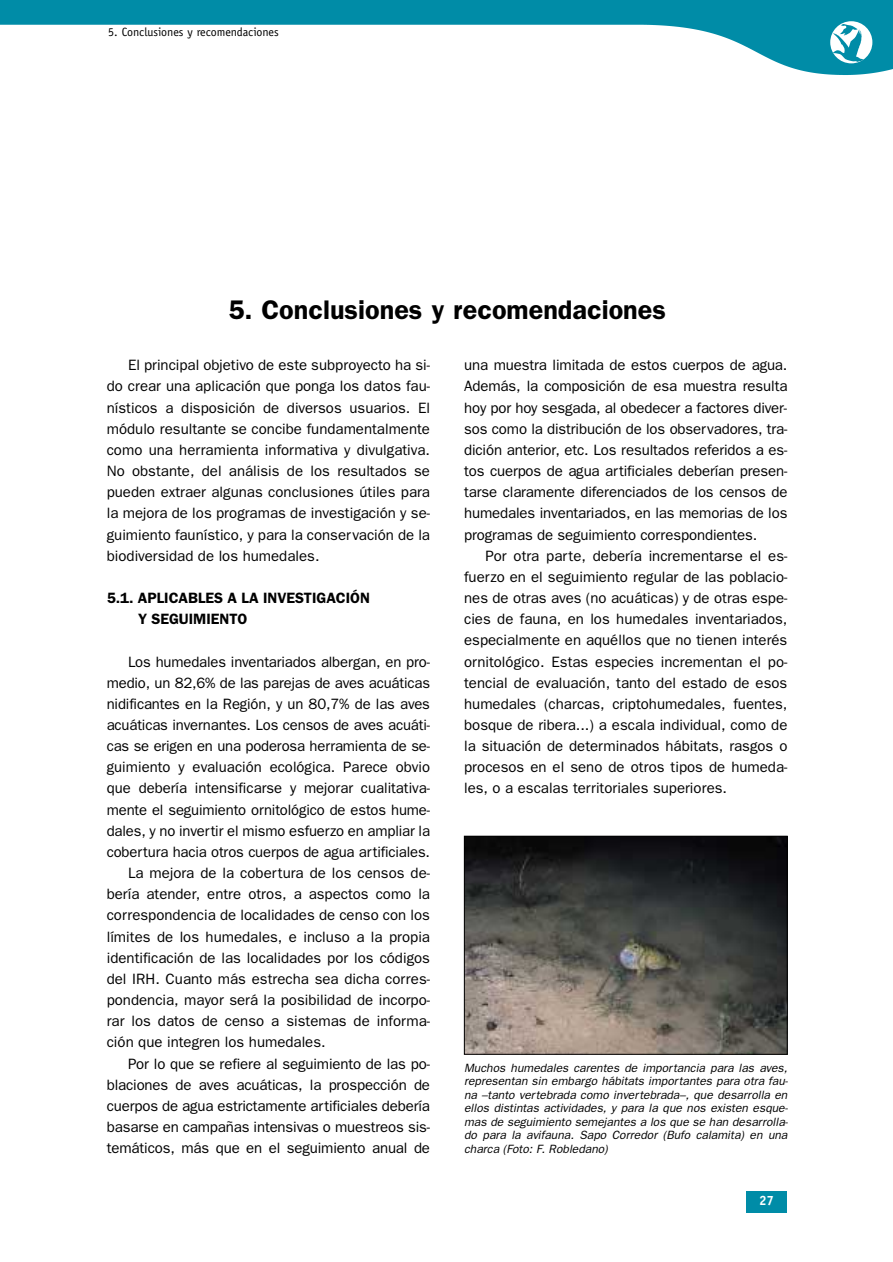
<style>
.page{position:relative;width:893px;height:1262px;background:#fff}
.page>*{position:absolute;margin:0;border:0;box-sizing:border-box;transform-origin:0 0}
.t1{font:600 27px "Franklin Gothic";color:#000}
.t2{font:15px/21.1px "Franklin Gothic";color:#000;text-align:justify}
.t3{font:600 15px/21.1px "Franklin Gothic";letter-spacing:-.005em;color:#000}
.t4{font:700 13.5px "Officina Sans";color:#fff}
.t5{font:italic 12px/13.5px "Franklin Gothic";color:#000;text-align:justify}
.t6{font:12px "Officina Sans";color:#000}
</style>
<div class="page">
<img style="left:1px;top:0;width:891px;height:75px">
<div style="left:746px;top:1191px;width:41px;height:21px;background:#008ca7"></div>
<div style="left:826px;top:17px;width:49px;height:51px;background:#008ca7"></div>
<div style="left:830px;top:21px;width:42px;height:42px;background:#fff;border-radius:50%"></div>
<svg style="left:831px;top:24px;width:32px;height:38px"></svg>
<img style="left:466px;top:838px;width:319px;height:214px">
<div style="left:464px;top:836px;width:323px;height:218px;border:1px solid #000"></div>
<p class="t6" style="left:108px;top:27px;width:172px">5. Conclusiones y recomendaciones</p>
<h1 class="t1" style="left:228px;top:300px;width:439px">5. Conclusiones y recomendaciones</h1>
<p class="t2" style="left:107px;top:356px;width:325px;text-indent:21px">El principal objetivo de este subproyecto ha si&shy;do crear una aplicación que ponga los datos fau&shy;nísticos a disposición de diversos usuarios. El módulo resultante se concibe fundamentalmente como una herramienta informativa y divulgativa.<br>No obstante, del análisis de los resultados se pueden extraer algunas conclusiones útiles para la mejora de los programas de investigación y se&shy;guimiento faunístico, y para la conservación de la biodiversidad de los humedales.</p>
<p class="t3" style="left:138px;top:588px;width:233px;text-indent:-31px">5.1. APLICABLES A LA INVESTIGACIÓN<br>Y SEGUIMIENTO</p>
<p class="t2" style="left:128px;top:652px;width:303px">Los humedales inventariados albergan, en pro-</p>
<p class="t2" style="left:107px;top:673px;width:325px">medio, un 82,6% de las parejas de aves acuáticas</p>
<p class="t2" style="left:107px;top:694px;width:325px">nidificantes en la Región, y un 80,7% de las aves</p>
<p class="t2" style="left:107px;top:715px;width:325px">acuáticas invernantes. Los censos de aves acuáti-</p>
<p class="t2" style="left:107px;top:736px;width:325px">cas se erigen en una poderosa herramienta de se-</p>
<p class="t2" style="left:107px;top:758px;width:325px">guimiento y evaluación ecológica. Parece obvio</p>
<p class="t2" style="left:107px;top:779px;width:325px">que debería intensificarse y mejorar cualitativa-</p>
<p class="t2" style="left:107px;top:800px;width:325px">mente el seguimiento ornitológico de estos hume-</p>
<p class="t2" style="left:107px;top:821px;width:325px">dales, y no invertir el mismo esfuerzo en ampliar la</p>
<p class="t2" style="left:107px;top:842px;width:325px">cobertura hacia otros cuerpos de agua artificiales.</p>
<p class="t2" style="left:128px;top:863px;width:303px">La mejora de la cobertura de los censos de-</p>
<p class="t2" style="left:107px;top:885px;width:325px">bería atender, entre otros, a aspectos como la</p>
<p class="t2" style="left:107px;top:906px;width:325px">correspondencia de localidades de censo con los</p>
<p class="t2" style="left:107px;top:927px;width:325px">límites de los humedales, e incluso a la propia</p>
<p class="t2" style="left:107px;top:948px;width:325px">identificación de las localidades por los códigos</p>
<p class="t2" style="left:107px;top:969px;width:325px">del IRH. Cuanto más estrecha sea dicha corres-</p>
<p class="t2" style="left:107px;top:990px;width:325px">pondencia, mayor será la posibilidad de incorpo-</p>
<p class="t2" style="left:107px;top:1011px;width:325px">rar los datos de censo a sistemas de informa-</p>
<p class="t2" style="left:107px;top:1033px;width:220px">ción que integren los humedales.</p>
<p class="t2" style="left:128px;top:1054px;width:303px">Por lo que se refiere al seguimiento de las po-</p>
<p class="t2" style="left:107px;top:1075px;width:325px">blaciones de aves acuáticas, la prospección de</p>
<p class="t2" style="left:107px;top:1096px;width:325px">cuerpos de agua estrictamente artificiales debería</p>
<p class="t2" style="left:107px;top:1117px;width:325px">basarse en campañas intensivas o muestreos sis-</p>
<p class="t2" style="left:107px;top:1138px;width:325px">temáticos, más que en el seguimiento anual de</p>
<p class="t2" style="left:464px;top:356px;width:325px">una muestra limitada de estos cuerpos de agua.<br>Además, la composición de esa muestra resulta hoy por hoy sesgada, al obedecer a factores diver&shy;sos como la distribución de los observadores, tra&shy;dición anterior, etc. Los resultados referidos a es&shy;tos cuerpos de agua artificiales deberían presen&shy;tarse claramente diferenciados de los censos de humedales inventariados, en las memorias de los programas de seguimiento correspondientes.</p>
<p class="t2" style="left:464px;top:546px;width:325px;text-indent:21px">Por otra parte, debería incrementarse el es&shy;fuerzo en el seguimiento regular de las poblacio&shy;nes de otras aves (no acuáticas) y de otras espe&shy;cies de fauna, en los humedales inventariados, especialmente en aquéllos que no tienen interés ornitológico. Estas especies incrementan el po&shy;tencial de evaluación, tanto del estado de esos humedales (charcas, criptohumedales, fuentes, bosque de ribera...) a escala individual, como de la situación de determinados hábitats, rasgos o procesos en el seno de otros tipos de humeda&shy;les, o a escalas territoriales superiores.</p>
<p class="t5" style="left:464px;top:1061px;width:325px">Muchos humedales carentes de importancia para las aves, representan sin embargo hábitats importantes para otra fau&shy;na –tanto vertebrada como invertebrada–, que desarrolla en ellos distintas actividades, y para la que nos existen esque&shy;mas de seguimiento semejantes a los que se han desarrolla&shy;do para la avifauna. Sapo Corredor (Bufo calamita) en una charca (Foto: F. Robledano)</p>
<p class="t4" style="left:759px;top:1195px;width:17px">27</p>
</div>
